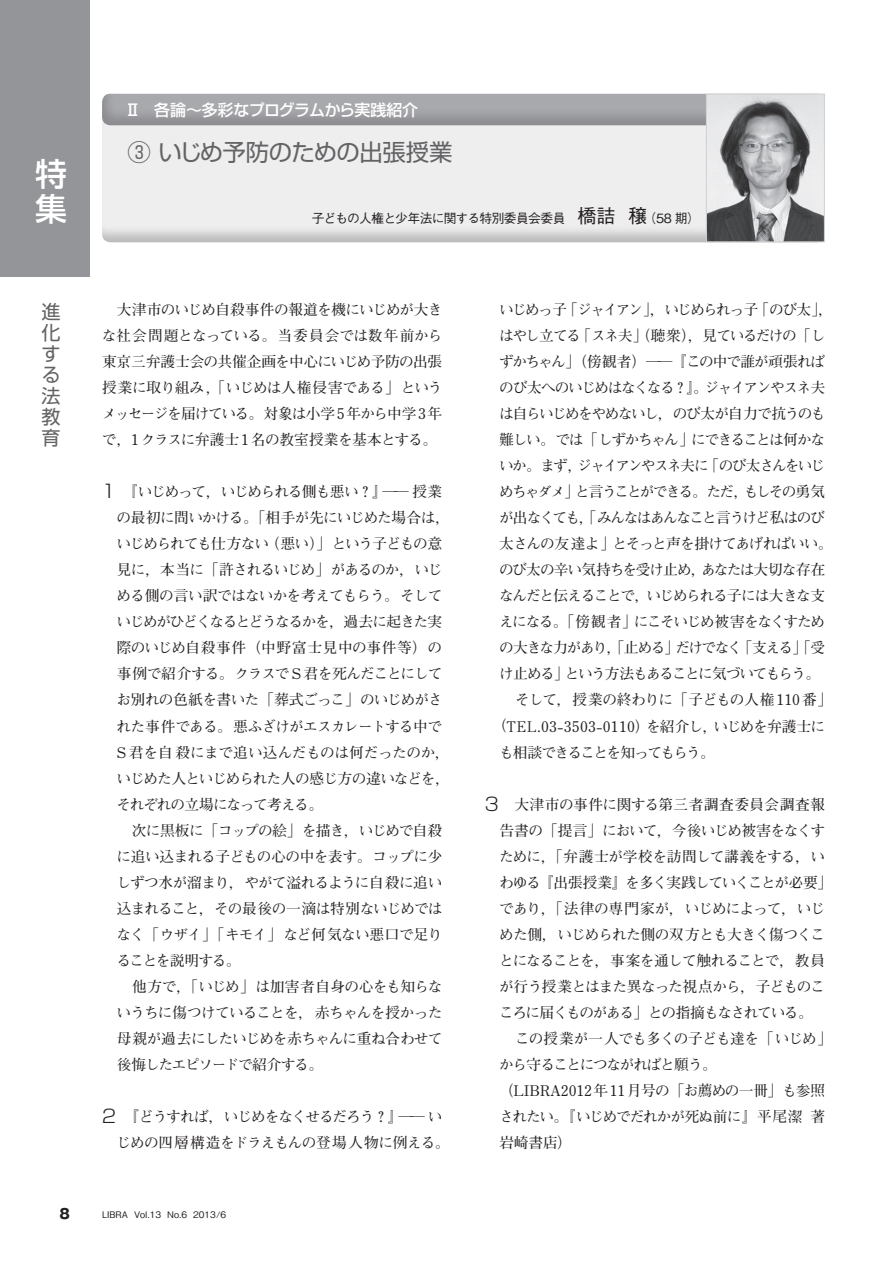
<style>
.page{position:relative;width:893px;height:1263px;background:#fff}
.page>*{position:absolute;margin:0;border:0;box-sizing:border-box;transform-origin:0 0}
.t1{font:500 31.95px/35.1px "Shin Go Pro";color:#fff}
.t2{font:23.4px "Shin Go Pro";letter-spacing:-.02em;color:#636366}
.t3{font:19.2px/21px "Shin Go Pro";color:#636366;text-align:justify}
.t4{font:500 15.9px "Shin Go Pro";letter-spacing:-.035em;color:#fff}
.t5{font:700 14.7px/26.1px "Futo Min A101 Pro";letter-spacing:-.065em;color:#231f20;text-align:justify}
.t6{font:700 14.7px "Futo Min A101 Pro";letter-spacing:-.095em;color:#231f20}
.t7{font:700 14.7px "Futo Min A101 Pro";letter-spacing:-.03em;color:#231f20}
.t8{font:700 14.7px "Futo Min A101 Pro";letter-spacing:-.035em;color:#231f20}
.t9{font:700 14.7px "Futo Min A101 Pro";letter-spacing:-.105em;color:#231f20}
.t10{font:700 14.7px "Futo Min A101 Pro";letter-spacing:-.085em;color:#231f20}
.t11{font:700 14.7px "Futo Min A101 Pro";letter-spacing:-.12em;color:#231f20}
.t12{font:700 14.7px "Futo Min A101 Pro";letter-spacing:-.02em;color:#231f20}
.t13{font:700 14.7px "Futo Min A101 Pro";letter-spacing:-.09em;color:#231f20}
.t14{font:700 14.7px "Futo Min A101 Pro";letter-spacing:-.045em;color:#231f20}
.t15{font:700 14.7px "Futo Min A101 Pro";letter-spacing:-.04em;color:#231f20}
.t16{font:700 14.7px "Futo Min A101 Pro";letter-spacing:.005em;color:#231f20}
.t17{font:700 14.7px "Futo Min A101 Pro";letter-spacing:-.01em;color:#231f20}
.t18{font:700 14.7px "Futo Min A101 Pro";letter-spacing:-.115em;color:#231f20}
.t19{font:700 14.7px "Futo Min A101 Pro";letter-spacing:-.1em;color:#231f20}
.t20{font:700 14.7px "Futo Min A101 Pro";letter-spacing:.035em;color:#231f20}
.t21{font:700 14.7px "Futo Min A101 Pro";letter-spacing:.04em;color:#231f20}
.t22{font:700 13.8px "Gothic MB101 Pro";color:#231f20}
.t23{font:500 12.75px "Gothic BBB Pro";letter-spacing:-.055em;color:#231f20}
.t24{font:500 9px "Gothic BBB Pro";color:#231f20}
.s1{font-size:19.2px}
.s2{font-family:"Shin Go Pro";font-weight:300;font-size:18.15px}
</style>
<div class="page">
<div style="left:0;top:0;width:89px;height:276px;background:#939598"></div>
<div style="left:101px;top:91px;width:726px;height:156px;background:#231f20;opacity:.25"></div>
<div style="left:101px;top:91px;width:726px;height:39px;background:#231f20;opacity:.2"></div>
<img style="left:708px;top:96px;width:115px;height:144px">
<div style="left:706px;top:94px;width:119px;height:148px;border:1px solid #d1d2d4"></div>
<h1 class="t1" style="left:35px;top:152px;width:33px">特集</h1>
<h3 class="t3" style="left:41px;top:299px;width:20px">進化する法教育</h3>
<p class="t4" style="left:125px;top:97px;width:295px">Ⅱ　各論～多彩なプログラムから実践紹介</p>
<h2 class="t2" style="left:127px;top:133px;width:326px">③ いじめ予防のための出張授業</h2>
<p class="t23" style="left:312px;top:208px;width:390px">子どもの人権と少年法に関する特別委員会委員　<span class="s1">橋詰 穣</span>（58 期）</p>
<p class="t5" style="left:102px;top:294px;width:342px">　大津市のいじめ自殺事件の報道を機にいじめが大きな社会問題となっている。当委員会では数年前から東京三弁護士会の共催企画を中心にいじめ予防の出張授業に取り組み , 「いじめは人権侵害である」というメッセージを届けている。対象は小学 5年から中学3年で，1クラスに弁護士1名の教室授業を基本とする。</p>
<p class="t10" style="left:102px;top:480px;width:342px"><span class="s2">1</span>　『いじめって，いじめられる側も悪い？』── 授業</p>
<p class="t8" style="left:117px;top:506px;width:335px">の最初に問いかける。「相手が先にいじめた場合は，</p>
<p class="t5" style="left:117px;top:529px;width:327px">いじめられても仕方ない（悪い）」という子どもの意</p>
<p class="t5" style="left:117px;top:555px;width:327px">見に，本当に「許されるいじめ」があるのか，いじ</p>
<p class="t5" style="left:117px;top:581px;width:327px">める側の言い訳ではないかを考えてもらう。そして</p>
<p class="t6" style="left:117px;top:610px;width:327px">いじめがひどくなるとどうなるかを，過去に起きた実</p>
<p class="t21" style="left:117px;top:636px;width:327px">際のいじめ自殺事件（中野富士見中の事件等）の</p>
<p class="t5" style="left:117px;top:659px;width:327px">事例で紹介する。クラスで S君を死んだことにして</p>
<p class="t5" style="left:117px;top:685px;width:327px">お別れの色紙を書いた「葬式ごっこ」のいじめがさ</p>
<p class="t5" style="left:117px;top:711px;width:327px">れた事件である。悪ふざけがエスカレートする中で</p>
<p class="t12" style="left:117px;top:740px;width:335px">S 君を自殺にまで追い込んだものは何だったのか，</p>
<p class="t5" style="left:117px;top:763px;width:335px">いじめた人といじめられた人の感じ方の違いなどを，</p>
<p class="t5" style="left:117px;top:789px;width:208px">それぞれの立場になって考える。</p>
<p class="t14" style="left:102px;top:819px;width:342px">　　次に黒板に「コップの絵」を描き，いじめで自殺</p>
<p class="t7" style="left:117px;top:845px;width:327px">に追い込まれる子どもの心の中を表す。コップに少</p>
<p class="t8" style="left:116px;top:871px;width:327px">しずつ水が溜まり，やがて溢れるように自殺に追い</p>
<p class="t5" style="left:117px;top:893px;width:327px">込まれること，その最後の一滴は特別ないじめでは</p>
<p class="t8" style="left:117px;top:923px;width:328px">なく「ウザイ」「キモイ」など何気ない悪口で足り</p>
<p class="t13" style="left:116px;top:949px;width:126px">ることを説明する。</p>
<p class="t7" style="left:102px;top:975px;width:342px">　　他方で，「いじめ」は加害者自身の心をも知らな</p>
<p class="t5" style="left:117px;top:998px;width:327px">いうちに傷つけていることを，赤ちゃんを授かった</p>
<p class="t15" style="left:117px;top:1027px;width:327px">母親が過去にしたいじめを赤ちゃんに重ね合わせて</p>
<p class="t13" style="left:117px;top:1053px;width:208px">後悔したエピソードで紹介する。</p>
<p class="t5" style="left:116px;top:1102px;width:335px;text-indent:-14px"><span class="s2">2</span>　『どうすれば，いじめをなくせるだろう？』── いじめの四層構造をドラえもんの登場人物に例える。</p>
<p class="t18" style="left:499px;top:298px;width:336px">いじめっ子「ジャイアン」，いじめられっ子「のび太」，</p>
<p class="t19" style="left:499px;top:324px;width:328px">はやし立てる「スネ夫」（聴衆），見ているだけの「し</p>
<p class="t5" style="left:499px;top:347px;width:327px">ずかちゃん」（傍観者）──『この中で誰が頑張れば</p>
<p class="t6" style="left:499px;top:376px;width:327px">のび太へのいじめはなくなる？』。ジャイアンやスネ夫</p>
<p class="t6" style="left:499px;top:402px;width:328px">は自らいじめをやめないし，のび太が自力で抗うのも</p>
<p class="t6" style="left:499px;top:428px;width:327px">難しい。では「しずかちゃん」にできることは何かな</p>
<p class="t11" style="left:499px;top:454px;width:328px">いか。まず，ジャイアンやスネ夫に「のび太さんをいじ</p>
<p class="t11" style="left:499px;top:480px;width:327px">めちゃダメ」と言うことができる。ただ，もしその勇気</p>
<p class="t6" style="left:499px;top:506px;width:327px">が出なくても，「みんなはあんなこと言うけど私はのび</p>
<p class="t5" style="left:499px;top:529px;width:335px">太さんの友達よ」とそっと声を掛けてあげればいい。</p>
<p class="t5" style="left:499px;top:555px;width:327px">のび太の辛い気持ちを受け止め，あなたは大切な存在</p>
<p class="t10" style="left:499px;top:584px;width:327px">なんだと伝えることで，いじめられる子には大きな支</p>
<p class="t13" style="left:499px;top:610px;width:328px">えになる。「傍観者」にこそいじめ被害をなくすため</p>
<p class="t9" style="left:499px;top:636px;width:327px">の大きな力があり，「止める」だけでなく「支える」「受</p>
<p class="t9" style="left:499px;top:662px;width:323px">け止める」という方法もあることに気づいてもらう。</p>
<p class="t12" style="left:485px;top:688px;width:349px">　　そして，授業の終わりに「子どもの人権110番」</p>
<p class="t16" style="left:492px;top:714px;width:335px">（TEL.03-3503-0110）を紹介し，いじめを弁護士に</p>
<p class="t9" style="left:499px;top:741px;width:218px">も相談できることを知ってもらう。</p>
<p class="t20" style="left:485px;top:793px;width:342px"><span class="s2">3</span>　大津市の事件に関する第三者調査委員会調査報</p>
<p class="t5" style="left:499px;top:815px;width:327px">告書の「提言」において，今後いじめ被害をなくす</p>
<p class="t7" style="left:499px;top:845px;width:327px">ために，「弁護士が学校を訪問して講義をする，い</p>
<p class="t5" style="left:499px;top:867px;width:335px">わゆる『出張授業』を多く実践していくことが必要」</p>
<p class="t5" style="left:499px;top:893px;width:327px">であり，「法律の専門家が，いじめによって，いじ</p>
<p class="t14" style="left:499px;top:923px;width:327px">めた側，いじめられた側の双方とも大きく傷つくこ</p>
<p class="t5" style="left:499px;top:945px;width:327px">とになることを，事案を通して触れることで，教員</p>
<p class="t15" style="left:499px;top:975px;width:327px">が行う授業とはまた異なった視点から，子どものこ</p>
<p class="t6" style="left:499px;top:1001px;width:315px">ころに届くものがある」との指摘もなされている。</p>
<p class="t7" style="left:485px;top:1027px;width:349px">　　この授業が一人でも多くの子ども達を「いじめ」</p>
<p class="t10" style="left:499px;top:1053px;width:219px">から守ることにつながればと願う。</p>
<p class="t17" style="left:485px;top:1079px;width:342px">　 （LIBRA2012年11月号の「お薦めの一冊」も参照</p>
<p class="t5" style="left:499px;top:1102px;width:327px">されたい。『いじめでだれかが死ぬ前に』平尾潔 著</p>
<p class="t5" style="left:499px;top:1128px;width:74px">岩崎書店）</p>
<p class="t22" style="left:60px;top:1202px;width:12px">8</p>
<p class="t24" style="left:102px;top:1207px;width:126px">LIBRA Vol.13 No.6 2013/6</p>
</div>
